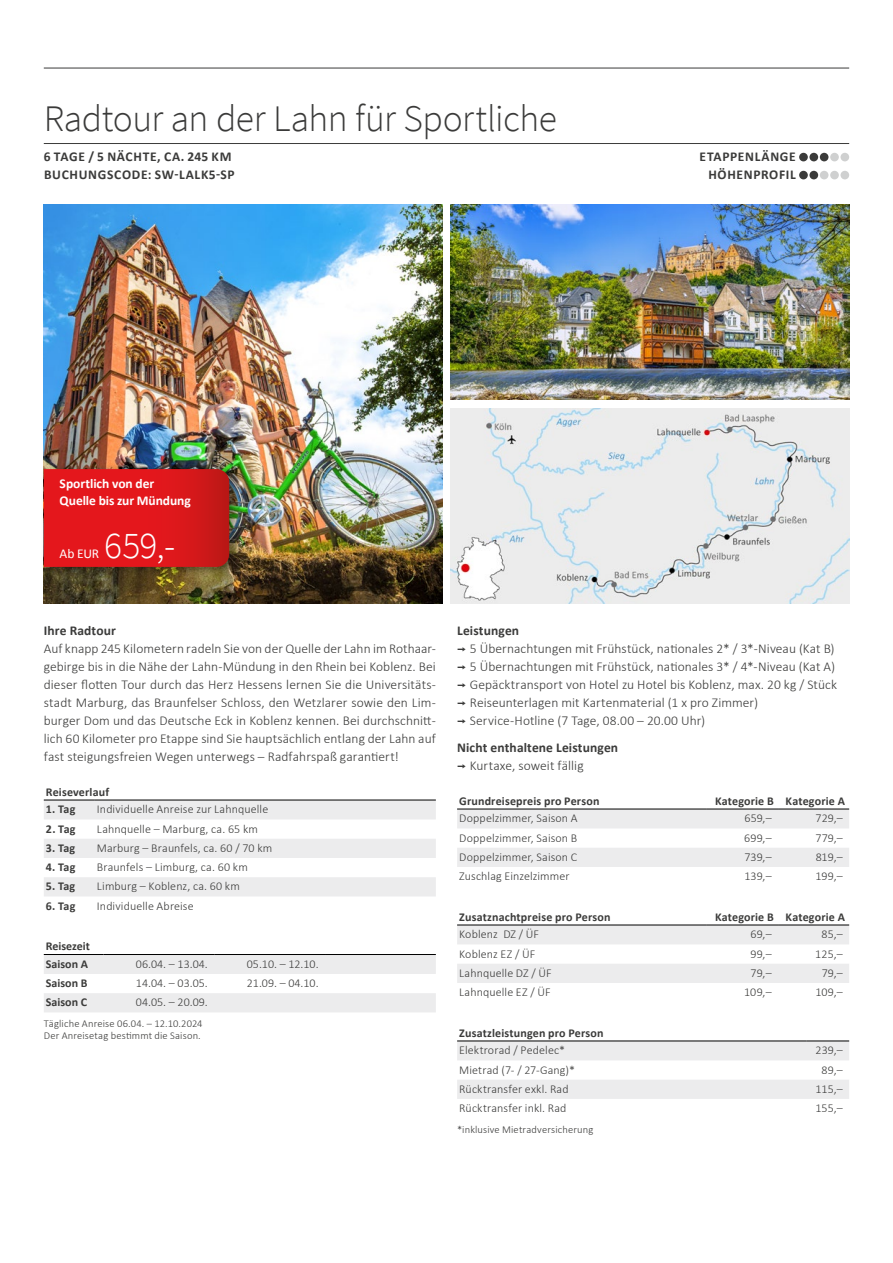
<style>
.page{position:relative;width:893px;height:1263px;background:#fff}
.page>*{position:absolute;margin:0;border:0;box-sizing:border-box;transform-origin:0 0}
.t1{font:300 37.5px "Source Sans Pro";letter-spacing:-.01em;color:#3b3b3a}
.t2{font:300 37.5px "Source Sans Pro";color:#fff}
.t3{font:300 13.5px/18px "Calibri";letter-spacing:.005em;color:#3b3b3a;text-align:justify}
.t4{font:700 13.5px/18px "Calibri";letter-spacing:.04em;color:#3b3b3a}
.t5{font:700 13.5px/18px "Calibri";letter-spacing:.01em;color:#3b3b3a}
.t6{font:700 13.5px/17.2px "Calibri";letter-spacing:-.005em;color:#fff}
.t7{font:13.5px "Calibri";color:#fff}
.t8{font:300 12px "Calibri";letter-spacing:.01em;color:#3b3b3a}
.t9{font:700 12px/17.7px "Calibri";letter-spacing:.015em;color:#3b3b3a}
.t10{font:300 10.5px/12px "Calibri";letter-spacing:.015em;color:#3b3b3a}
.s1{font-weight:700}
.s2{font-family:"Interstate";font-weight:400}
.s3{font-weight:300}
</style>
<div class="page">
<img style="left:44px;top:204px;width:398px;height:400px">
<img style="left:451px;top:204px;width:398px;height:196px">
<img style="left:451px;top:408px;width:398px;height:196px">
<div style="left:40px;top:463px;width:204px;height:116px;background:#000;opacity:.45"></div>
<svg style="left:44px;top:469px;width:185px;height:98px"></svg>
<hr style="left:44px;top:143px;width:805px;height:1px;background:#3b3b3a">
<hr style="left:44px;top:68px;width:805px;height:1px;background:#3b3b3a">
<div style="left:799px;top:153px;width:9px;height:8px;background:#3b3b3a;border-radius:50%"></div>
<div style="left:809px;top:153px;width:9px;height:8px;background:#3b3b3a;border-radius:50%"></div>
<div style="left:820px;top:153px;width:8px;height:8px;background:#3b3b3a;border-radius:50%"></div>
<div style="left:830px;top:153px;width:9px;height:8px;background:#cfd0d0;border-radius:50%"></div>
<div style="left:840px;top:153px;width:9px;height:8px;background:#cfd0d0;border-radius:50%"></div>
<div style="left:799px;top:171px;width:9px;height:8px;background:#3b3b3a;border-radius:50%"></div>
<div style="left:809px;top:171px;width:9px;height:8px;background:#3b3b3a;border-radius:50%"></div>
<div style="left:820px;top:171px;width:8px;height:8px;background:#cfd0d0;border-radius:50%"></div>
<div style="left:830px;top:171px;width:9px;height:8px;background:#cfd0d0;border-radius:50%"></div>
<div style="left:840px;top:171px;width:9px;height:8px;background:#cfd0d0;border-radius:50%"></div>
<svg style="left:44px;top:801px;width:392px;height:95px"></svg>
<hr style="left:44px;top:800px;width:51px;height:1px;background:#000">
<hr style="left:95px;top:800px;width:341px;height:1px;background:#000">
<svg style="left:44px;top:955px;width:392px;height:57px"></svg>
<hr style="left:44px;top:954px;width:59px;height:1px;background:#000">
<hr style="left:103px;top:954px;width:111px;height:1px;background:#000">
<hr style="left:214px;top:954px;width:111px;height:1px;background:#000">
<hr style="left:325px;top:954px;width:111px;height:1px;background:#000">
<svg style="left:457px;top:810px;width:392px;height:57px"></svg>
<hr style="left:457px;top:809px;width:250px;height:1px;background:#000">
<hr style="left:707px;top:809px;width:71px;height:1px;background:#000">
<hr style="left:778px;top:809px;width:71px;height:1px;background:#000">
<svg style="left:457px;top:926px;width:392px;height:57px"></svg>
<hr style="left:457px;top:925px;width:250px;height:1px;background:#000">
<hr style="left:707px;top:925px;width:71px;height:1px;background:#000">
<hr style="left:778px;top:925px;width:71px;height:1px;background:#000">
<svg style="left:457px;top:1042px;width:392px;height:57px"></svg>
<hr style="left:457px;top:1041px;width:349px;height:1px;background:#000">
<hr style="left:806px;top:1041px;width:43px;height:1px;background:#000">
<h1 class="t1" style="left:44px;top:96px;width:515px">Radtour an der Lahn für Sportliche</h1>
<p class="t4" style="left:44px;top:147px;width:192px">6 TAGE / 5 NÄCHTE, CA. 245 KM<br>BUCHUNGSCODE: SW-LALK5-SP</p>
<p class="t6" style="left:60px;top:474px;width:133px">Sportlich von der<br>Quelle bis zur Mündung</p>
<h1 class="t2" style="left:104px;top:522px;width:73px">659,-</h1>
<p class="t7" style="left:60px;top:544px;width:41px">Ab EUR</p>
<p class="t4" style="left:700px;top:147px;width:98px;text-align:right">ETAPPENLÄNGE<br>HÖHENPROFIL</p>
<p class="t5" style="left:44px;top:621px;width:74px">Ihre Radtour</p>
<p class="t3" style="left:44px;top:640px;width:394px">Auf knapp 245 Kilometern radeln Sie von der Quelle der Lahn im Rothaar&shy;gebirge bis in die Nähe der Lahn-Mündung in den Rhein bei Koblenz. Bei dieser flotten Tour durch das Herz Hessens lernen Sie die Universitäts&shy;stadt Marburg, das Braunfelser Schloss, den Wetzlarer sowie den Lim&shy;burger Dom und das Deutsche Eck in Koblenz kennen. Bei durchschnitt&shy;lich 60 Kilometer pro Etappe sind Sie hauptsächlich entlang der Lahn auf fast steigungsfreien Wegen unterwegs – Radfahrspaß garantiert!</p>
<p class="t9" style="left:46px;top:782px;width:65px">Reiseverlauf</p>
<p class="t9" style="left:46px;top:800px;width:31px">1. Tag</p>
<p class="t8" style="left:97px;top:802px;width:173px">Individuelle Anreise zur Lahnquelle</p>
<p class="t9" style="left:46px;top:819px;width:31px">2. Tag</p>
<p class="t8" style="left:97px;top:821px;width:163px">Lahnquelle – Marburg, ca. 65 km</p>
<p class="t9" style="left:46px;top:839px;width:31px">3. Tag</p>
<p class="t8" style="left:97px;top:840px;width:177px">Marburg – Braunfels, ca. 60 / 70 km</p>
<p class="t9" style="left:46px;top:858px;width:31px">4. Tag</p>
<p class="t8" style="left:97px;top:860px;width:152px">Braunfels – Limburg, ca. 60 km</p>
<p class="t9" style="left:46px;top:877px;width:31px">5. Tag</p>
<p class="t8" style="left:97px;top:879px;width:144px">Limburg – Koblenz, ca. 60 km</p>
<p class="t9" style="left:46px;top:896px;width:31px">6. Tag</p>
<p class="t8" style="left:97px;top:898px;width:98px">Individuelle Abreise</p>
<p class="t9" style="left:46px;top:937px;width:45px">Reisezeit<br>Saison A</p>
<p class="t8" style="left:136px;top:956px;width:73px">06.04. – 13.04.</p>
<p class="t8" style="left:247px;top:956px;width:73px">05.10. – 12.10.</p>
<p class="t9" style="left:46px;top:974px;width:43px">Saison B</p>
<p class="t8" style="left:136px;top:976px;width:73px">14.04. – 03.05.</p>
<p class="t8" style="left:247px;top:976px;width:73px">21.09. – 04.10.</p>
<p class="t9" style="left:46px;top:993px;width:43px">Saison C</p>
<p class="t8" style="left:136px;top:995px;width:73px">04.05. – 20.09.</p>
<p class="t10" style="left:44px;top:1017px;width:160px">Tägliche Anreise 06.04. – 12.10.2024<br>Der Anreisetag bestimmt die Saison.</p>
<p class="t3" style="left:457px;top:622px;width:381px;text-align:left"><span class="s1">Leistungen<br></span><span class="s2">¬</span> 5 Übernachtungen mit Frühstück, nationales 2* / 3*-Niveau (Kat B) <span class="s2">¬</span> 5 Übernachtungen mit Frühstück, nationales 3* / 4*-Niveau (Kat A) <span class="s2">¬</span> Gepäcktransport von Hotel zu Hotel bis Koblenz, max. 20 kg / Stück <span class="s2">¬</span> Reiseunterlagen mit Kartenmaterial (1 x pro Zimmer)<br><span class="s2">¬</span> Service-Hotline (7 Tage, 08.00 – 20.00 Uhr)</p>
<p class="t5" style="left:457px;top:738px;width:163px">Nicht enthaltene Leistungen <span class="s2">¬</span> <span class="s3">Kurtaxe, soweit fällig</span></p>
<p class="t9" style="left:459px;top:791px;width:142px">Grundreisepreis pro Person</p>
<p class="t9" style="left:715px;top:791px;width:131px">Kategorie B Kategorie A</p>
<p class="t8" style="left:459px;top:811px;width:120px">Doppelzimmer, Saison A</p>
<p class="t8" style="left:744px;top:811px;width:29px">659,–</p>
<p class="t8" style="left:815px;top:811px;width:29px">729,–</p>
<p class="t8" style="left:459px;top:830px;width:120px">Doppelzimmer, Saison B</p>
<p class="t8" style="left:744px;top:830px;width:29px">699,–</p>
<p class="t8" style="left:815px;top:830px;width:29px">779,–</p>
<p class="t8" style="left:459px;top:849px;width:120px">Doppelzimmer, Saison C</p>
<p class="t8" style="left:744px;top:849px;width:29px">739,–</p>
<p class="t8" style="left:816px;top:849px;width:29px">819,–</p>
<p class="t8" style="left:459px;top:869px;width:112px">Zuschlag Einzelzimmer</p>
<p class="t8" style="left:744px;top:869px;width:29px">139,–</p>
<p class="t8" style="left:815px;top:869px;width:29px">199,–</p>
<p class="t9" style="left:459px;top:907px;width:153px">Zusatznachtpreise pro Person</p>
<p class="t9" style="left:715px;top:907px;width:131px">Kategorie B Kategorie A</p>
<p class="t8" style="left:459px;top:927px;width:81px">Koblenz DZ / ÜF</p>
<p class="t8" style="left:751px;top:927px;width:23px">69,–</p>
<p class="t8" style="left:821px;top:927px;width:23px">85,–</p>
<p class="t8" style="left:459px;top:946px;width:78px">Koblenz EZ / ÜF</p>
<p class="t8" style="left:750px;top:946px;width:23px">99,–</p>
<p class="t8" style="left:815px;top:946px;width:29px">125,–</p>
<p class="t8" style="left:459px;top:965px;width:94px">Lahnquelle DZ / ÜF</p>
<p class="t8" style="left:750px;top:965px;width:23px">79,–</p>
<p class="t8" style="left:822px;top:965px;width:23px">79,–</p>
<p class="t8" style="left:459px;top:985px;width:93px">Lahnquelle EZ / ÜF</p>
<p class="t8" style="left:744px;top:985px;width:29px">109,–</p>
<p class="t8" style="left:815px;top:985px;width:29px">109,–</p>
<p class="t9" style="left:459px;top:1023px;width:146px">Zusatzleistungen pro Person</p>
<p class="t8" style="left:459px;top:1043px;width:107px">Elektrorad / Pedelec*</p>
<p class="t8" style="left:816px;top:1043px;width:29px">239,–</p>
<p class="t8" style="left:459px;top:1062px;width:117px">Mietrad (7- / 27-Gang)*</p>
<p class="t8" style="left:822px;top:1062px;width:23px">89,–</p>
<p class="t8" style="left:459px;top:1081px;width:111px">Rücktransfer exkl. Rad</p>
<p class="t8" style="left:815px;top:1081px;width:29px">115,–</p>
<p class="t8" style="left:459px;top:1101px;width:109px">Rücktransfer inkl. Rad</p>
<p class="t8" style="left:815px;top:1101px;width:29px">155,–</p>
<p class="t10" style="left:457px;top:1123px;width:138px">*inklusive Mietradversicherung</p>
</div>
